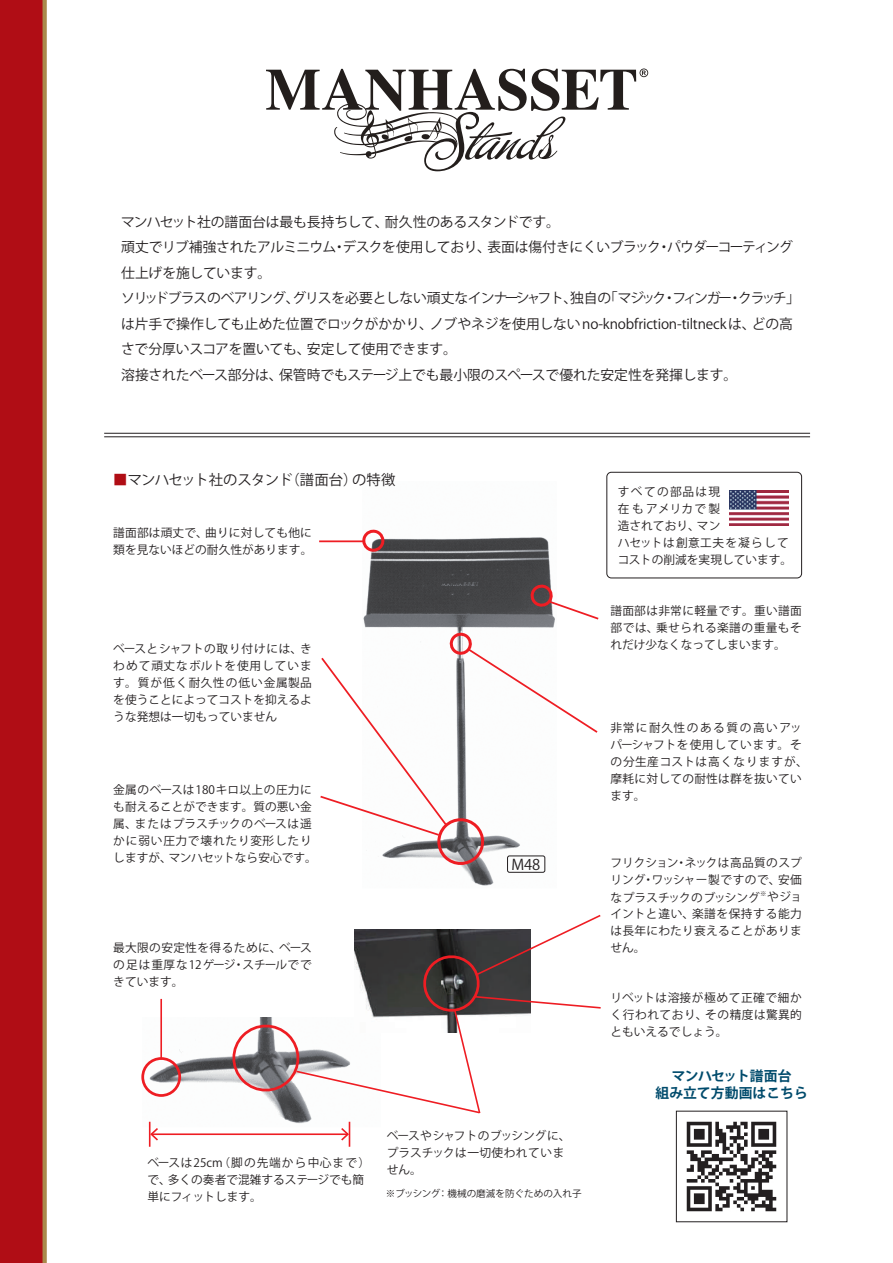
<style>
.page{position:relative;width:893px;height:1263px;background:#fff}
.page>*{position:absolute;margin:0;border:0;box-sizing:border-box;transform-origin:0 0}
.t1{font:14.7px "Koz Go Pr 6 N";color:#231f20}
.t2{font:14.4px "Koz Go Pro";letter-spacing:-.05em;color:#231f20}
.t3{font:13.8px/25.5px "Koz Go Pro";letter-spacing:-.015em;color:#231f20}
.t4{font:700 13.8px/17.5px "Koz Go Pro";color:#004b6c;text-align:center}
.t5{font:11.7px/17px "Koz Go Pro";letter-spacing:.015em;color:#231f20}
.t6{font:11.7px/17px "Koz Go Pro";letter-spacing:.04em;color:#231f20}
.t7{font:9.6px "Koz Go Pro";color:#231f20}
.s1{color:#b00d15}
</style>
<div class="page">
<div style="left:0;top:0;width:45px;height:1263px;background:#b00d15"></div>
<svg style="left:43px;top:0;width:4px;height:1263px;background:#ad8f55"></svg>
<hr style="left:104px;top:433px;width:706px;height:1px;background:#231f20">
<hr style="left:104px;top:436px;width:706px;height:1px;background:#231f20">
<img style="left:363px;top:537px;width:192px;height:349px">
<img style="left:144px;top:1049px;width:207px;height:80px">
<hr style="left:151px;top:1133px;width:197px;height:2px;background:#ee1d23">
<svg style="left:151px;top:1126px;width:9px;height:15px"></svg>
<hr style="left:149px;top:1122px;width:2px;height:25px;background:#ee1d23">
<svg style="left:339px;top:1122px;width:11px;height:25px"></svg>
<img style="left:729px;top:490px;width:60px;height:36px">
<div style="left:607px;top:472px;width:195px;height:106px;border:1px solid #231f20;border-radius:5px"></div>
<hr style="left:319px;top:540px;width:44px;height:2px;background:#ee1d23">
<svg style="left:359px;top:529px;width:29px;height:24px"></svg>
<svg style="left:527px;top:584px;width:72px;height:37px"></svg>
<hr style="left:160px;top:999px;width:2px;height:60px;background:#ee1d23">
<div style="left:141px;top:1057px;width:40px;height:40px;border:3px solid #ee1d23;border-radius:50%"></div>
<svg style="left:320px;top:632px;width:278px;height:234px"></svg>
<svg style="left:227px;top:914px;width:374px;height:201px"></svg>
<div style="left:507px;top:856px;width:38px;height:17px;border:1px solid #231f20;border-radius:2px"></div>
<svg style="left:266px;top:68px;width:382px;height:103px"></svg>
<img style="left:686px;top:1121px;width:91px;height:91px">
<p class="t3" style="left:121px;top:209px;width:681px">マンハセット社の譜面台は最も長持ちして、耐久性のあるスタンドです。<br>頑丈でリブ補強されたアルミニウム・デスクを使用しており、表面は傷付きにくいブラック・パウダーコーティング仕上げを施しています。<br>ソリッドブラスのベアリング、グリスを必要としない頑丈なインナーシャフト、独自の「マジック・フィンガー・クラッチ」は片手で操作しても止めた位置でロックがかかり、ノブやネジを使用しないno-knobfriction-tiltneck は、どの高さで分厚いスコアを置いても、安定して使用できます。<br>溶接されたベース部分は、保管時でもステージ上でも最小限のスペースで優れた安定性を発揮します。</p>
<p class="t2" style="left:113px;top:470px;width:284px"><span class="s1">■</span>マンハセット社のスタンド（譜面台）の特徴</p>
<p class="t5" style="left:113px;top:525px;width:201px">譜面部は頑丈で、曲りに対しても他に類を見ないほどの耐久性があります。</p>
<p class="t5" style="left:113px;top:641px;width:200px;text-align:justify">ベースとシャフトの取り付けには、きわめて頑丈なボルトを使用しています。質が低く耐久性の低い金属製品を使うことによってコストを抑えるような発想は一切もっていません</p>
<p class="t5" style="left:113px;top:782px;width:205px">金属のベースは180キロ以上の圧力にも耐えることができます。質の悪い金属、またはプラスチックのベースは遥かに弱い圧力で壊れたり変形したりしますが、マンハセットなら安心です。</p>
<p class="t5" style="left:113px;top:939px;width:200px;text-align:justify">最大限の安定性を得るために、ベースの足は重厚な12ゲージ・スチールでできています。</p>
<p class="t1" style="left:511px;top:856px;width:31px">M48</p>
<p class="t5" style="left:147px;top:1155px;width:224px">ベースは25cm（脚の先端から中心まで）で、多くの奏者で混雑するステージでも簡単にフィットします。</p>
<p class="t5" style="left:387px;top:1127px;width:185px">ベースやシャフトのブッシングに、プラスチックは一切使われていません。</p>
<p class="t7" style="left:386px;top:1187px;width:197px">※ブッシング： 機械の磨滅を防ぐための入れ子</p>
<p class="t5" style="left:618px;top:484px;width:176px">すべての部品は現<br>在もアメリカで製<br>造されており、マン<br>ハセットは創意工夫を凝らしてコストの削減を実現しています。</p>
<p class="t5" style="left:610px;top:603px;width:193px;text-align:justify">譜面部は非常に軽量です。重い譜面部では、乗せられる楽譜の重量もそれだけ少なくなってしまいます。</p>
<p class="t6" style="left:610px;top:720px;width:199px">非常に耐久性のある質の高いアッパーシャフトを使用しています。その分生産コストは高くなりますが、摩耗に対しての耐性は群を抜いています。</p>
<p class="t5" style="left:610px;top:855px;width:193px;text-align:justify">フリクション・ネックは高品質のスプリング・ワッシャー製ですので、安価なプラスチックのブッシング<sup>※</sup>やジョイントと違い、楽譜を保持する能力は長年にわたり衰えることがありません。</p>
<p class="t5" style="left:610px;top:989px;width:193px;text-align:justify">リベットは溶接が極めて正確で細かく行われており、その精度は驚異的ともいえるでしょう。</p>
<p class="t4" style="left:655px;top:1068px;width:154px">マンハセット譜面台<br>組み立て方動画はこちら</p>
</div>
